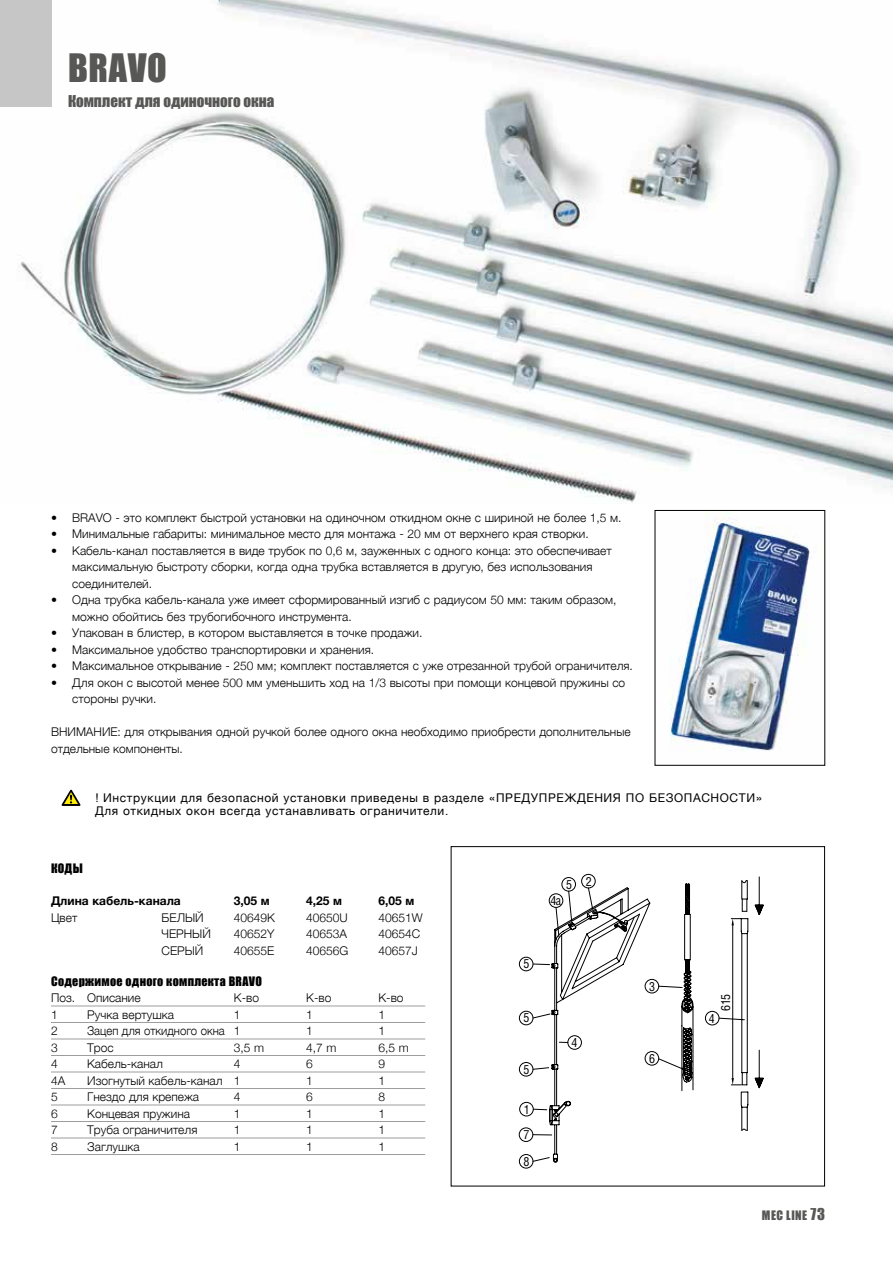
<style>
.page{position:relative;width:893px;height:1263px;background:#fff}
.page>*{position:absolute;margin:0;border:0;box-sizing:border-box;transform-origin:0 0}
.t1{font:36px "Impact";letter-spacing:.02em;color:#575756}
.t2{font:15px "Impact";color:#575756}
.t3{font:300 12px/16.5px "Helvetica Neue";color:#000}
.t4{font:12px/13.5px "Helvetica Neue";letter-spacing:.05em;color:#000}
.t5{font:12px "Impact";letter-spacing:.025em;color:#000}
.t6{font:700 12px "Helvetica Neue";color:#000}
.t7{font:300 12px "Helvetica Neue";color:#000;scale:.95 1}
.t8{font:condensed 12px "Helvetica";color:#000}
.t9{font:12px "Impact";letter-spacing:.04em;color:#575756}
.s1{font-family:"Helvetica"}
.s2{font-size:15px}
</style>
<div class="page">
<img style="left:0;top:0;width:893px;height:503px">
<svg style="left:532px;top:894px;width:26px;height:269px"></svg>
<svg style="left:592px;top:876px;width:172px;height:230px"></svg>
<svg style="left:555px;top:879px;width:193px;height:253px"></svg>
<div style="left:519px;top:1102px;width:15px;height:14px;border:1px solid #000;border-radius:50%"></div>
<div style="left:581px;top:874px;width:15px;height:14px;border:1px solid #000;border-radius:50%"></div>
<div style="left:519px;top:1062px;width:14px;height:14px;border:1px solid #000;border-radius:50%"></div>
<div style="left:519px;top:1011px;width:14px;height:14px;border:1px solid #000;border-radius:50%"></div>
<div style="left:519px;top:957px;width:14px;height:14px;border:1px solid #000;border-radius:50%"></div>
<div style="left:561px;top:877px;width:15px;height:15px;border:1px solid #000;border-radius:50%"></div>
<div style="left:549px;top:893px;width:14px;height:15px;border:1px solid #000;border-radius:50%"></div>
<div style="left:567px;top:1035px;width:15px;height:15px;border:1px solid #000;border-radius:50%"></div>
<div style="left:705px;top:1011px;width:14px;height:14px;border:1px solid #000;border-radius:50%"></div>
<div style="left:645px;top:979px;width:14px;height:14px;border:1px solid #000;border-radius:50%"></div>
<div style="left:645px;top:1051px;width:14px;height:15px;border:1px solid #000;border-radius:50%"></div>
<div style="left:519px;top:1154px;width:14px;height:14px;border:1px solid #000;border-radius:50%"></div>
<div style="left:519px;top:1127px;width:14px;height:15px;border:1px solid #000;border-radius:50%"></div>
<div style="left:451px;top:846px;width:374px;height:340px;border:1px solid #000"></div>
<img style="left:670px;top:512px;width:142px;height:239px">
<svg style="left:62px;top:790px;width:18px;height:16px"></svg>
<div style="left:0;top:0;width:51px;height:106px;background:#c6c6c6"></div>
<hr style="left:51px;top:1005px;width:374px;height:1px;background:#9d9d9c">
<hr style="left:51px;top:1022px;width:374px;height:1px;background:#9d9d9c">
<hr style="left:51px;top:1038px;width:374px;height:1px;background:#9d9d9c">
<hr style="left:51px;top:1055px;width:374px;height:1px;background:#9d9d9c">
<hr style="left:51px;top:1071px;width:374px;height:1px;background:#9d9d9c">
<hr style="left:51px;top:1088px;width:374px;height:1px;background:#9d9d9c">
<hr style="left:51px;top:1104px;width:374px;height:1px;background:#9d9d9c">
<hr style="left:51px;top:1121px;width:374px;height:1px;background:#9d9d9c">
<hr style="left:51px;top:1137px;width:374px;height:1px;background:#9d9d9c">
<hr style="left:51px;top:1154px;width:374px;height:1px;background:#9d9d9c">
<h1 class="t1" style="left:68px;top:40px;width:100px">BRAVO</h1>
<p class="t2" style="left:68px;top:89px;width:208px">Комплект для одиночного окна</p>
<p class="t3" style="left:51px;top:508px;width:572px">• BRAVO - это комплект быстрой установки на одиночном откидном окне с шириной не более 1,5 м.</p>
<p class="t3" style="left:51px;top:525px;width:539px">• Минимальные габариты: минимальное место для монтажа - 20 мм от верхнего края створки.</p>
<p class="t3" style="left:72px;top:541px;width:541px;text-indent:-21px">• Кабель-канал поставляется в виде трубок по 0,6 м, зауженных с одного конца: это обеспечивает максимальную быстроту сборки, когда одна трубка вставляется в другую, без использования соединителей.</p>
<p class="t3" style="left:72px;top:591px;width:546px;text-indent:-21px">• Одна трубка кабель-канала уже имеет сформированный изгиб с радиусом 50 мм: таким образом, можно обойтись без трубогибочного инструмента.</p>
<p class="t3" style="left:51px;top:624px;width:373px">• Упакован в блистер, в котором выставляется в точке продажи.</p>
<p class="t3" style="left:51px;top:640px;width:325px">• Максимальное удобство транспортировки и хранения.</p>
<p class="t3" style="left:51px;top:657px;width:583px">• Максимальное открывание - 250 мм; комплект поставляется с уже отрезанной трубой ограничителя.</p>
<p class="t3" style="left:72px;top:673px;width:554px;text-indent:-21px">• Для окон с высотой менее 500 мм уменьшить ход на 1/3 высоты при помощи концевой пружины со стороны ручки.</p>
<p class="t3" style="left:51px;top:723px;width:581px">ВНИМАНИЕ: для открывания одной ручкой более одного окна необходимо приобрести дополнительные отдельные компоненты.</p>
<p class="t4" style="left:95px;top:791px;width:669px"><span class="s1">!</span> Инструкции для безопасной установки приведены в разделе <span class="s1">«</span>ПРЕДУПРЕЖДЕНИЯ ПО БЕЗОПАСНОСТИ<span class="s1">»<br></span>Для откидных окон всегда устанавливать ограничители<span class="s1">.</span></p>
<p class="t5" style="left:51px;top:859px;width:33px">КОДЫ</p>
<p class="t6" style="left:51px;top:892px;width:131px">Длина кабель-канала</p>
<p class="t6" style="left:234px;top:892px;width:37px">3,05 м</p>
<p class="t6" style="left:306px;top:892px;width:37px">4,25 м</p>
<p class="t6" style="left:378px;top:892px;width:37px">6,05 м</p>
<p class="t3" style="left:51px;top:908px;width:28px">Цвет</p>
<p class="t3" style="left:162px;top:908px;width:44px">БЕЛЫЙ</p>
<p class="t3" style="left:234px;top:908px;width:43px">40649K</p>
<p class="t3" style="left:306px;top:908px;width:43px">40650U</p>
<p class="t3" style="left:378px;top:908px;width:46px">40651W</p>
<p class="t3" style="left:162px;top:925px;width:51px">ЧЕРНЫЙ</p>
<p class="t3" style="left:234px;top:925px;width:42px">40652Y</p>
<p class="t3" style="left:306px;top:925px;width:42px">40653A</p>
<p class="t3" style="left:378px;top:925px;width:43px">40654C</p>
<p class="t3" style="left:162px;top:941px;width:43px">СЕРЫЙ</p>
<p class="t3" style="left:234px;top:941px;width:42px">40655E</p>
<p class="t3" style="left:306px;top:941px;width:44px">40656G</p>
<p class="t3" style="left:379px;top:941px;width:41px">40657J</p>
<p class="t5" style="left:51px;top:972px;width:212px">Содержимое одного комплекта BRAVO</p>
<p class="t3" style="left:51px;top:989px;width:91px">Поз. Описание</p>
<p class="t3" style="left:234px;top:989px;width:27px">К-во</p>
<p class="t3" style="left:306px;top:989px;width:27px">К-во</p>
<p class="t3" style="left:379px;top:989px;width:27px">К-во</p>
<p class="t3" style="left:51px;top:1005px;width:8px">1</p>
<p class="t3" style="left:87px;top:1005px;width:88px">Ручка вертушка</p>
<p class="t3" style="left:234px;top:1005px;width:8px">1</p>
<p class="t3" style="left:306px;top:1005px;width:8px">1</p>
<p class="t3" style="left:379px;top:1005px;width:8px">1</p>
<p class="t3" style="left:51px;top:1022px;width:8px">2</p>
<p class="t7" style="left:87px;top:1021px;width:163px">Зацеп для откидного окна 1</p>
<p class="t3" style="left:306px;top:1022px;width:8px">1</p>
<p class="t3" style="left:378px;top:1022px;width:8px">1</p>
<p class="t3" style="left:51px;top:1038px;width:8px">3</p>
<p class="t3" style="left:87px;top:1038px;width:28px">Трос</p>
<p class="t3" style="left:234px;top:1038px;width:32px">3,5 m</p>
<p class="t3" style="left:306px;top:1038px;width:32px">4,7 m</p>
<p class="t3" style="left:378px;top:1038px;width:32px">6,5 m</p>
<p class="t3" style="left:51px;top:1055px;width:8px">4</p>
<p class="t3" style="left:87px;top:1055px;width:77px">Кабель-канал</p>
<p class="t3" style="left:234px;top:1055px;width:8px">4</p>
<p class="t3" style="left:306px;top:1055px;width:8px">6</p>
<p class="t3" style="left:378px;top:1055px;width:8px">9</p>
<p class="t3" style="left:51px;top:1071px;width:16px">4A</p>
<p class="t3" style="left:87px;top:1071px;width:155px">Изогнутый кабель-канал 1</p>
<p class="t3" style="left:306px;top:1071px;width:8px">1</p>
<p class="t3" style="left:378px;top:1071px;width:8px">1</p>
<p class="t3" style="left:51px;top:1088px;width:8px">5</p>
<p class="t3" style="left:87px;top:1088px;width:113px">Гнездо для крепежа</p>
<p class="t3" style="left:234px;top:1088px;width:8px">4</p>
<p class="t3" style="left:306px;top:1088px;width:8px">6</p>
<p class="t3" style="left:378px;top:1088px;width:8px">8</p>
<p class="t3" style="left:51px;top:1104px;width:8px">6</p>
<p class="t3" style="left:87px;top:1104px;width:104px">Концевая пружина</p>
<p class="t3" style="left:234px;top:1104px;width:8px">1</p>
<p class="t3" style="left:306px;top:1104px;width:8px">1</p>
<p class="t3" style="left:378px;top:1104px;width:8px">1</p>
<p class="t3" style="left:51px;top:1121px;width:8px">7</p>
<p class="t3" style="left:87px;top:1121px;width:112px">Труба ограничителя</p>
<p class="t3" style="left:234px;top:1121px;width:8px">1</p>
<p class="t3" style="left:306px;top:1121px;width:8px">1</p>
<p class="t3" style="left:379px;top:1121px;width:8px">1</p>
<p class="t3" style="left:51px;top:1137px;width:8px">8</p>
<p class="t3" style="left:87px;top:1137px;width:54px">Заглушка</p>
<p class="t3" style="left:234px;top:1137px;width:8px">1</p>
<p class="t3" style="left:306px;top:1137px;width:8px">1</p>
<p class="t3" style="left:379px;top:1137px;width:8px">1</p>
<p class="t8" style="left:523px;top:956px;width:7px">5</p>
<p class="t8" style="left:523px;top:1010px;width:7px">5</p>
<p class="t8" style="left:523px;top:1062px;width:7px">5</p>
<p class="t8" style="left:524px;top:1102px;width:7px">1</p>
<p class="t8" style="left:523px;top:1127px;width:7px">7</p>
<p class="t8" style="left:523px;top:1154px;width:7px">8</p>
<p class="t8" style="left:566px;top:877px;width:7px">5</p>
<p class="t8" style="left:551px;top:893px;width:12px">4a</p>
<p class="t8" style="left:586px;top:874px;width:7px">2</p>
<p class="t8" style="left:571px;top:1035px;width:7px">4</p>
<p class="t8" style="left:649px;top:979px;width:7px">3</p>
<p class="t8" style="left:649px;top:1051px;width:7px">6</p>
<p class="t8" style="left:718px;top:1010px;width:18px;rotate:-90deg">615</p>
<p class="t8" style="left:709px;top:1011px;width:7px">4</p>
<p class="t9" style="left:762px;top:1205px;width:65px">MEC LINE <span class="s2">73</span></p>
</div>
